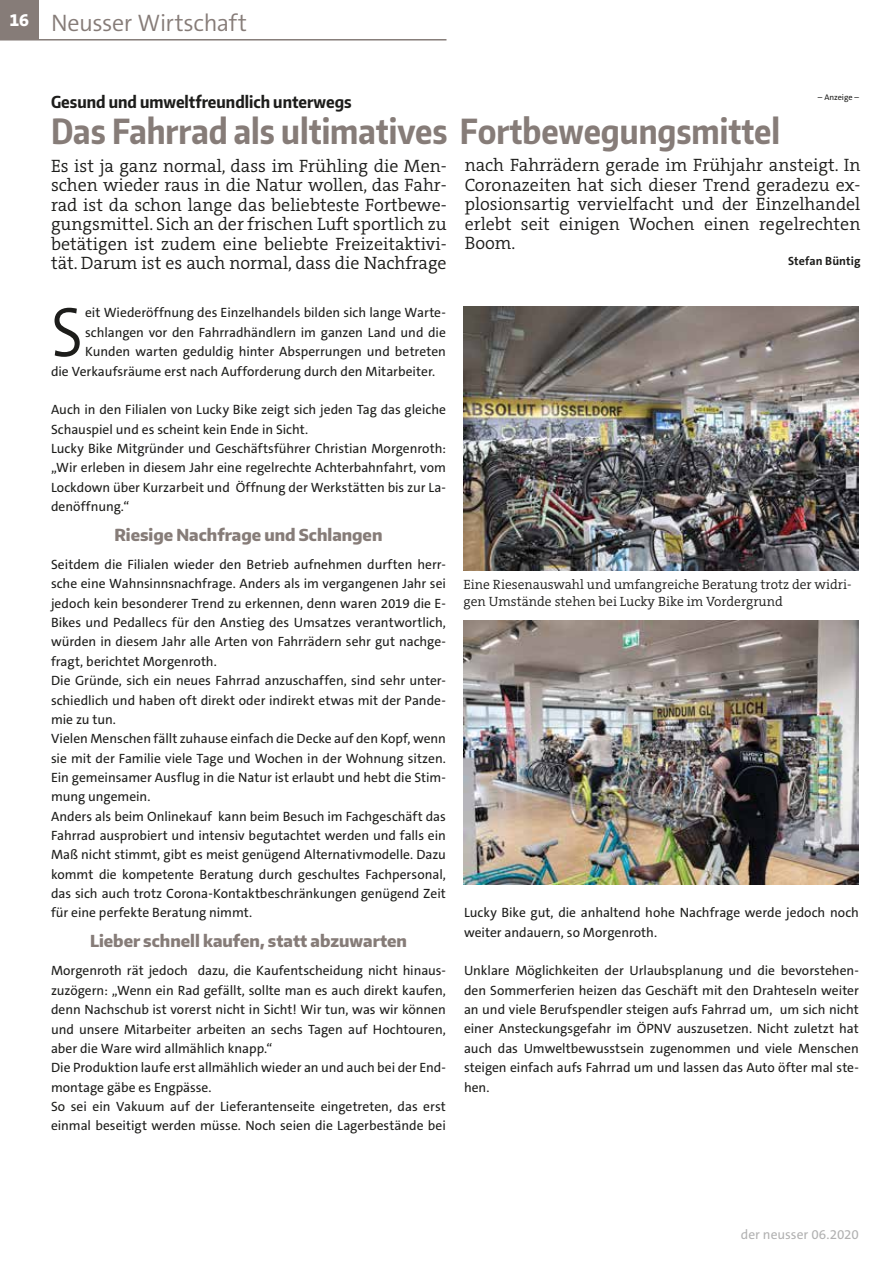
<style>
.page{position:relative;width:893px;height:1263px;background:#fff}
.page>*{position:absolute;margin:0;border:0;box-sizing:border-box;transform-origin:0 0}
.t1{font:300 70.8px "The Sans C5";color:#1d1d1b;scale:.9 1}
.t2{font:700 34.5px "Encode Sans Condensed";color:#867c78;scale:.96 1}
.t3{font:300 24px "The Sans C5";letter-spacing:-.015em;color:#867c78}
.t4{font:300 18px/19.5px "The Serif C5";color:#1d1d1b;text-align:justify}
.t5{font:800 18px "The Sans C5";color:#fff}
.t6{font:800 16.5px "Encode Sans Narrow";color:#867c78}
.t7{font:700 16.5px "Encode Sans Condensed";color:#1d1d1b}
.t8{font:13.5px/19.4px "The Sans C5";color:#1d1d1b}
.t9{font:300 13.5px/16.2px "The Serif C5";color:#1d1d1b}
.t10{font:13.5px "The Sans C5";color:#b2b2b2}
.t11{font:700 12px "The Sans C5";letter-spacing:.005em;color:#1d1d1b}
.t12{font:8.25px "The Sans C5";color:#1d1d1b}
</style>
<div class="page">
<hr style="left:0;top:39px;width:446px;height:2px;background:#867c78">
<div style="left:0;top:0;width:38px;height:40px;background:#867c78"></div>
<img style="left:463px;top:307px;width:396px;height:264px">
<img style="left:463px;top:621px;width:396px;height:264px">
<h3 class="t5" style="left:9px;top:8px;width:21px">16</h3>
<h3 class="t3" style="left:51px;top:8px;width:197px">Neusser Wirtschaft</h3>
<p class="t12" style="left:818px;top:92px;width:42px">– Anzeige –</p>
<p class="t7" style="left:51px;top:91px;width:302px">Gesund und umweltfreundlich unterwegs</p>
<h2 class="t2" style="left:51px;top:108px;width:761px">Das Fahrrad als ultimatives Fortbewegungsmittel</h2>
<p class="t4" style="left:51px;top:156px;width:397px">Es ist ja ganz normal, dass im Frühling die Men&shy;schen wieder raus in die Natur wollen, das Fahr&shy;rad ist da schon lange das beliebteste Fortbewe&shy;gungsmittel. Sich an der frischen Luft sportlich zu betätigen ist zudem eine beliebte Freizeitaktivi&shy;tät. Darum ist es auch normal, dass die Nachfrage</p>
<h3 class="t4" style="left:465px;top:156px;width:397px">nach Fahrrädern gerade im Frühjahr ansteigt. In Coronazeiten hat sich dieser Trend geradezu ex&shy;plosionsartig vervielfacht und der Einzelhandel erlebt seit einigen Wochen einen regelrechten Boom.</h3>
<p class="t11" style="left:788px;top:253px;width:74px">Stefan Büntig</p>
<h1 class="t1" style="left:51px;top:287px;width:37px">S</h1>
<p class="t8" style="left:85px;top:303px;width:362px">eit Wiederöffnung des Einzelhandels bilden sich lange Warte-</p>
<p class="t8" style="left:85px;top:323px;width:362px">schlangen vor den Fahrradhändlern im ganzen Land und die</p>
<p class="t8" style="left:85px;top:342px;width:362px">Kunden warten geduldig hinter Absperrungen und betreten</p>
<p class="t8" style="left:51px;top:361px;width:386px">die Verkaufsräume erst nach Aufforderung durch den Mitarbeiter.</p>
<p class="t8" style="left:51px;top:400px;width:396px">Auch in den Filialen von Lucky Bike zeigt sich jeden Tag das gleiche Schauspiel und es scheint kein Ende in Sicht.<br>Lucky Bike Mitgründer und Geschäftsführer Christian Morgenroth: „Wir erleben in diesem Jahr eine regelrechte Achterbahnfahrt, vom Lockdown über Kurzarbeit und Öffnung der Werkstätten bis zur La&shy;denöffnung.“</p>
<p class="t6" style="left:115px;top:523px;width:269px">Riesige Nachfrage und Schlangen</p>
<p class="t8" style="left:51px;top:555px;width:396px">Seitdem die Filialen wieder den Betrieb aufnehmen durften herr&shy;sche eine Wahnsinnsnachfrage. Anders als im vergangenen Jahr sei jedoch kein besonderer Trend zu erkennen, denn waren 2019 die E-Bikes und Pedallecs für den Anstieg des Umsatzes verantwortlich, würden in diesem Jahr alle Arten von Fahrrädern sehr gut nachge&shy;fragt, berichtet Morgenroth.<br>Die Gründe, sich ein neues Fahrrad anzuschaffen, sind sehr unter&shy;schiedlich und haben oft direkt oder indirekt etwas mit der Pande&shy;mie zu tun.<br>Vielen Menschen fällt zuhause einfach die Decke auf den Kopf, wenn sie mit der Familie viele Tage und Wochen in der Wohnung sitzen.<br>Ein gemeinsamer Ausflug in die Natur ist erlaubt und hebt die Stim&shy;mung ungemein.<br>Anders als beim Onlinekauf kann beim Besuch im Fachgeschäft das Fahrrad ausprobiert und intensiv begutachtet werden und falls ein Maß nicht stimmt, gibt es meist genügend Alternativmodelle. Dazu kommt die kompetente Beratung durch geschultes Fachpersonal, das sich auch trotz Corona-Kontaktbeschränkungen genügend Zeit für eine perfekte Beratung nimmt.</p>
<p class="t6" style="left:90px;top:930px;width:318px">Lieber schnell kaufen, statt abzuwarten</p>
<p class="t8" style="left:51px;top:961px;width:396px">Morgenroth rät jedoch dazu, die Kaufentscheidung nicht hinaus&shy;zuzögern: „Wenn ein Rad gefällt, sollte man es auch direkt kaufen, denn Nachschub ist vorerst nicht in Sicht! Wir tun, was wir können und unsere Mitarbeiter arbeiten an sechs Tagen auf Hochtouren, aber die Ware wird allmählich knapp.“<br>Die Produktion laufe erst allmählich wieder an und auch bei der End&shy;montage gäbe es Engpässe.<br>So sei ein Vakuum auf der Lieferantenseite eingetreten, das erst einmal beseitigt werden müsse. Noch seien die Lagerbestände bei</p>
<p class="t9" style="left:463px;top:577px;width:390px">Eine Riesenauswahl und umfangreiche Beratung trotz der widri&shy;gen Umstände stehen bei Lucky Bike im Vordergrund</p>
<p class="t8" style="left:464px;top:903px;width:396px">Lucky Bike gut, die anhaltend hohe Nachfrage werde jedoch noch weiter andauern, so Morgenroth.</p>
<p class="t8" style="left:464px;top:961px;width:396px;text-align:justify">Unklare Möglichkeiten der Urlaubsplanung und die bevorstehen&shy;den Sommerferien heizen das Geschäft mit den Drahteseln weiter an und viele Berufspendler steigen aufs Fahrrad um, um sich nicht einer Ansteckungsgefahr im ÖPNV auszusetzen. Nicht zuletzt hat auch das Umweltbewusstsein zugenommen und viele Menschen steigen einfach aufs Fahrrad um und lassen das Auto öfter mal ste&shy;hen.</p>
<p class="t10" style="left:741px;top:1226px;width:120px">der neusser 06.2020</p>
</div>
